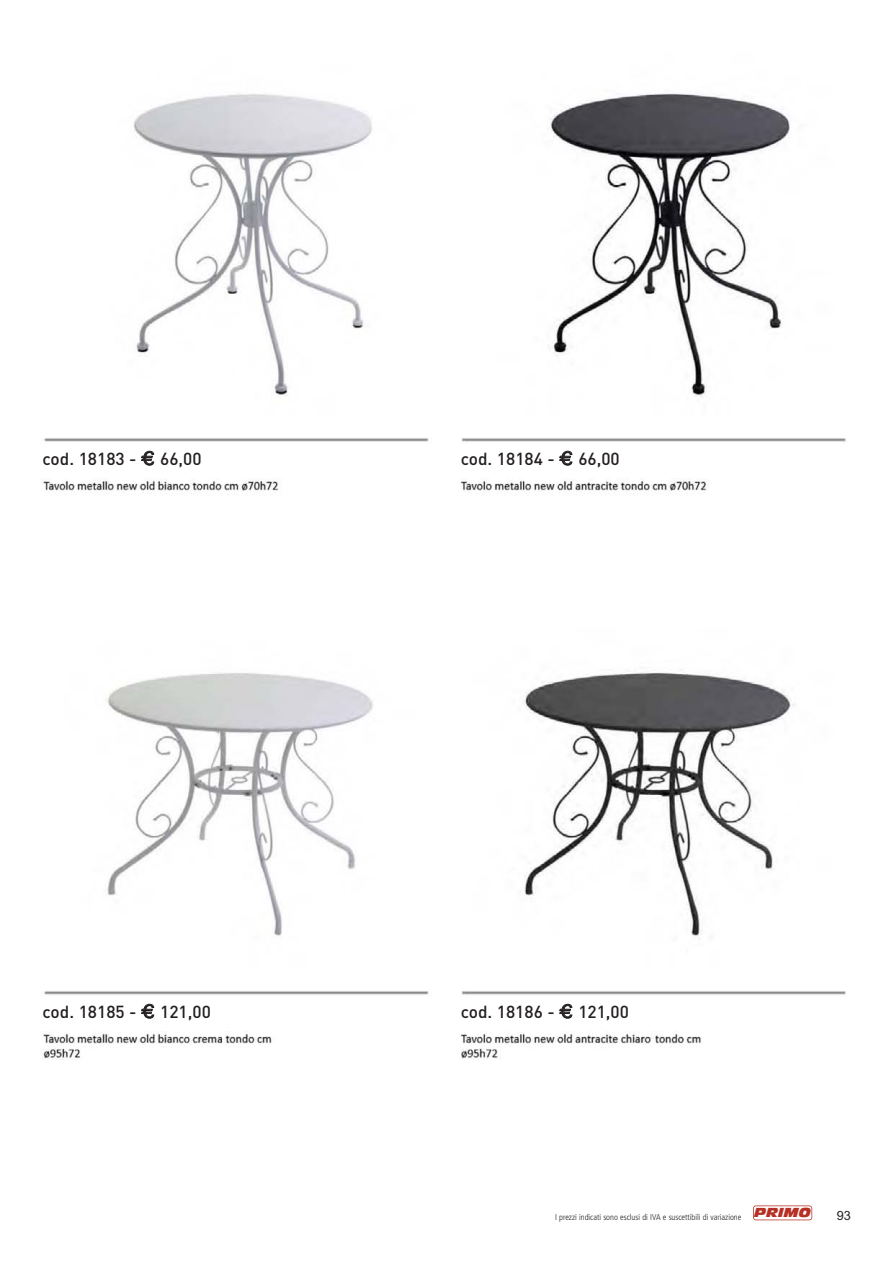
<style>
.page{position:relative;width:893px;height:1263px;background:#fff}
.page>*{position:absolute;margin:0;border:0;box-sizing:border-box;transform-origin:0 0}
.t1{font:500 17.25px "DIN";color:#231f20}
.t2{font:12.75px "Arial";color:#231f20}
.t3{font:300 condensed 8.4px "Frutiger";color:#231f20}
.s1{font-family:"Geneva";font-weight:400}
</style>
<div class="page">
<img style="left:42px;top:92px;width:804px;height:968px">
<div style="left:753px;top:1205px;width:59px;height:15px;border:2px solid #b63025;border-radius:3px"></div>
<p class="t1" style="left:43px;top:453px;width:161px">cod. 18183 - <span class="s1">€</span> 66,00</p>
<p class="t1" style="left:460px;top:453px;width:161px">cod. 18184 - <span class="s1">€</span> 66,00</p>
<p class="t1" style="left:43px;top:1006px;width:170px">cod. 18185 - <span class="s1">€</span> 121,00</p>
<p class="t1" style="left:460px;top:1006px;width:170px">cod. 18186 - <span class="s1">€</span> 121,00</p>
<p class="t3" style="left:555px;top:1214px;width:257px">I prezzi indicati sono esclusi di IVA e suscettibili di variazione <sup>PRIMO</sup></p>
<p class="t2" style="left:836px;top:1211px;width:16px">93</p>
</div>
